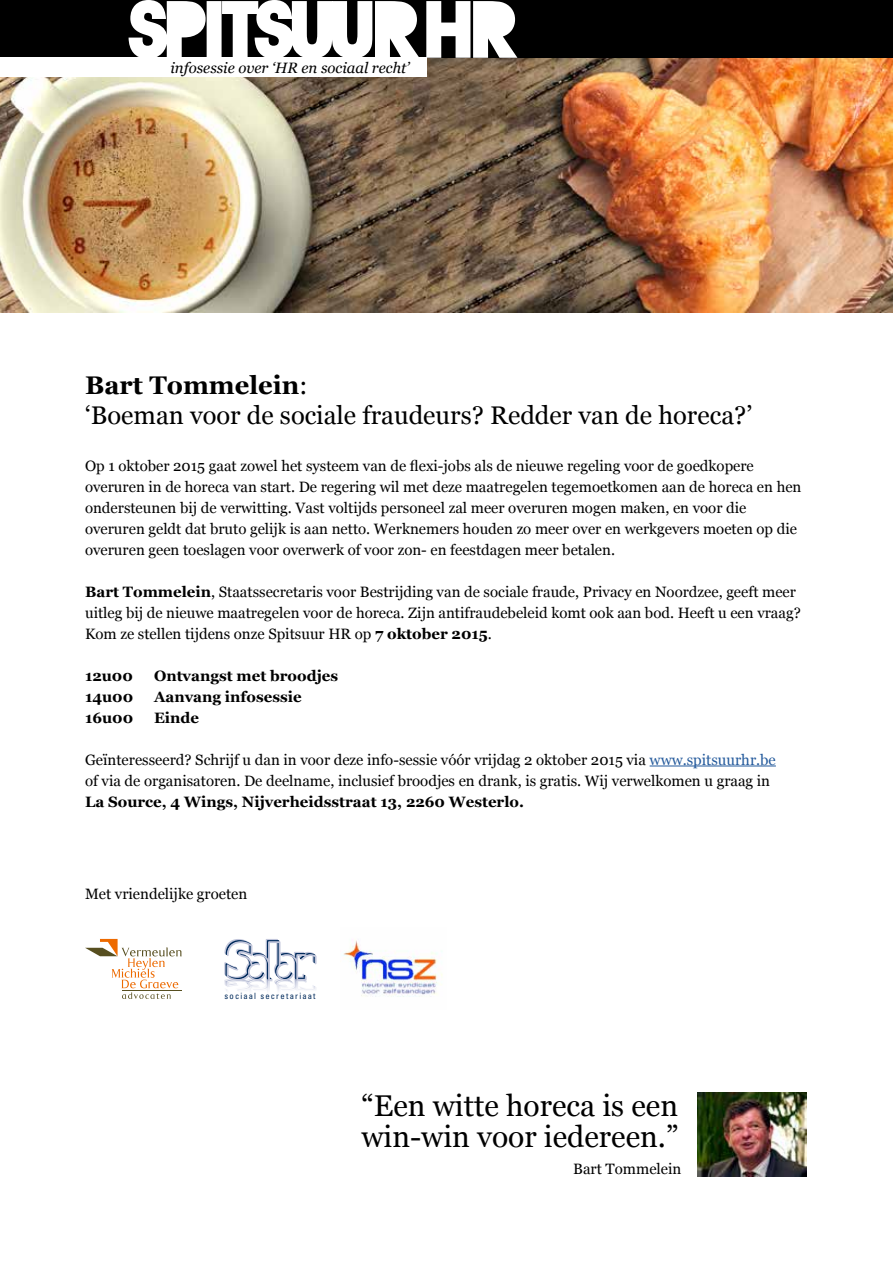
<style>
.page{position:relative;width:893px;height:1263px;background:#fff}
.page>*{position:absolute;margin:0;border:0;box-sizing:border-box;transform-origin:0 0}
.t1{font:30px/31.5px "Georgia";color:#000}
.t2{font:25.5px/30.6px "Georgia";color:#000}
.t3{font:15px/21px "Georgia";color:#000}
.t4{font:700 15px "Georgia";color:#000}
.t5{font:italic 15px "Georgia";color:#000}
.t6{font:condensed 8.55px "Univers";letter-spacing:.13em;color:#002a5b}
.s1{font-weight:700}
.s2{color:#245a9c}
</style>
<div class="page">
<img style="left:0;top:58px;width:893px;height:254px">
<div style="left:0;top:0;width:893px;height:58px;background:#000"></div>
<svg style="left:85px;top:939px;width:97px;height:60px"></svg>
<svg style="left:224px;top:939px;width:93px;height:53px"></svg>
<img style="left:342px;top:940px;width:101px;height:57px">
<img style="left:698px;top:1093px;width:108px;height:84px">
<div style="left:0;top:58px;width:426px;height:19px;background:#fff"></div>
<hr style="left:650px;top:766px;width:126px;height:1px;background:#245a9c">
<svg style="left:129px;top:0;width:388px;height:59px"></svg>
<p class="t5" style="left:171px;top:57px;width:240px">infosessie over ‘HR en sociaal recht’</p>
<h2 class="t2" style="left:85px;top:368px;width:669px"><span class="s1">Bart Tommelein</span>:<br>‘Boeman voor de sociale fraudeurs? Redder van de horeca?’</h2>
<p class="t3" style="left:85px;top:454px;width:718px">Op 1 oktober 2015 gaat zowel het systeem van de flexi-jobs als de nieuwe regeling voor de goedkopere overuren in de horeca van start. De regering wil met deze maatregelen tegemoetkomen aan de horeca en hen ondersteunen bij de verwitting. Vast voltijds personeel zal meer overuren mogen maken, en voor die overuren geldt dat bruto gelijk is aan netto. Werknemers houden zo meer over en werkgevers moeten op die overuren geen toeslagen voor overwerk of voor zon- en feestdagen meer betalen.</p>
<p class="t3" style="left:85px;top:580px;width:717px"><span class="s1">Bart Tommelein</span>, Staatssecretaris voor Bestrijding van de sociale fraude, Privacy en Noordzee, geeft meer uitleg bij de nieuwe maatregelen voor de horeca. Zijn antifraudebeleid komt ook aan bod. Heeft u een vraag?<br>Kom ze stellen tijdens onze Spitsuur HR op <span class="s1">7 oktober 2015</span>.</p>
<p class="t4" style="left:85px;top:664px;width:49px">12u00</p>
<p class="t4" style="left:154px;top:664px;width:186px">Ontvangst met broodjes</p>
<p class="t4" style="left:85px;top:685px;width:50px">14u00</p>
<p class="t4" style="left:154px;top:685px;width:149px">Aanvang infosessie</p>
<p class="t4" style="left:85px;top:706px;width:50px">16u00</p>
<p class="t4" style="left:154px;top:706px;width:46px">Einde</p>
<p class="t3" style="left:85px;top:748px;width:692px">Geïnteresseerd? Schrijf u dan in voor deze info-sessie vóór vrijdag 2 oktober 2015 via <span class="s2">www.spitsuurhr.be </span>of via de organisatoren. De deelname, inclusief broodjes en drank, is gratis. Wij verwelkomen u graag in</p>
<p class="t4" style="left:85px;top:790px;width:440px">La Source, 4 Wings, Nijverheidsstraat 13, 2260 Westerlo.</p>
<p class="t3" style="left:85px;top:883px;width:164px">Met vriendelijke groeten</p>
<p class="t6" style="left:225px;top:990px;width:93px">sociaal secretariaat</p>
<h1 class="t1" style="left:361px;top:1088px;width:318px">“Een witte horeca is een win-win voor iedereen.”</h1>
<p class="t3" style="left:573px;top:1158px;width:110px">Bart Tommelein</p>
</div>
